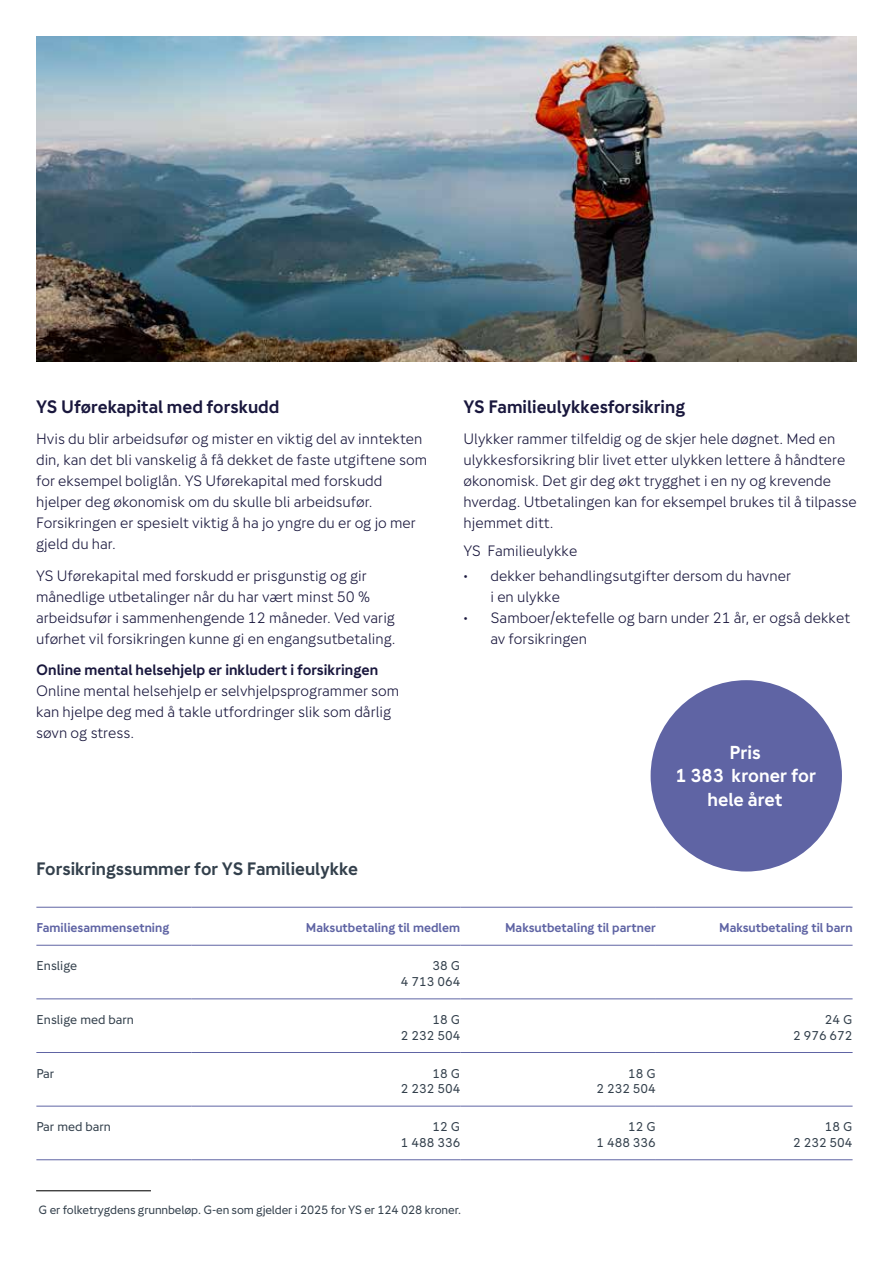
<style>
.page{position:relative;width:893px;height:1263px;background:#fff}
.page>*{position:absolute;margin:0;border:0;box-sizing:border-box;transform-origin:0 0}
.t1{font:700 18.75px/23.2px "Gjensidige Type";color:#fff;text-align:center}
.t2{font:700 18px "Gjensidige Type";color:#19173d}
.t3{font:700 18px "Gjensidige Type";color:#33404c}
.t4{font:300 15px/21px "Gjensidige Type";color:#19173d}
.t5{font:700 15px "Gjensidige Type";color:#19173d}
.t6{font:12.75px/15.8px "Gjensidige Type";color:#33404c;text-align:right}
.t7{font:700 12.75px "Gjensidige Type";color:#5f64a4}
.t8{font:12px "Gjensidige Type";letter-spacing:-.01em;color:#33404c}
</style>
<div class="page">
<div style="left:651px;top:680px;width:191px;height:191px;background:#5f64a4;border-radius:50%"></div>
<hr style="left:36px;top:1190px;width:115px;height:1px;background:#000">
<hr style="left:36px;top:907px;width:155px;height:1px;background:#5f64a4">
<hr style="left:191px;top:907px;width:269px;height:1px;background:#5f64a4">
<hr style="left:460px;top:907px;width:196px;height:1px;background:#5f64a4">
<hr style="left:656px;top:907px;width:197px;height:1px;background:#5f64a4">
<hr style="left:36px;top:945px;width:155px;height:1px;background:#5f64a4">
<hr style="left:191px;top:945px;width:269px;height:1px;background:#5f64a4">
<hr style="left:460px;top:945px;width:196px;height:1px;background:#5f64a4">
<hr style="left:656px;top:945px;width:197px;height:1px;background:#5f64a4">
<hr style="left:36px;top:998px;width:155px;height:1px;background:#5f64a4">
<hr style="left:191px;top:998px;width:269px;height:1px;background:#5f64a4">
<hr style="left:460px;top:998px;width:196px;height:1px;background:#5f64a4">
<hr style="left:656px;top:998px;width:197px;height:1px;background:#5f64a4">
<hr style="left:36px;top:1052px;width:155px;height:1px;background:#5f64a4">
<hr style="left:191px;top:1052px;width:269px;height:1px;background:#5f64a4">
<hr style="left:460px;top:1052px;width:196px;height:1px;background:#5f64a4">
<hr style="left:656px;top:1052px;width:197px;height:1px;background:#5f64a4">
<hr style="left:36px;top:1106px;width:155px;height:1px;background:#5f64a4">
<hr style="left:191px;top:1106px;width:269px;height:1px;background:#5f64a4">
<hr style="left:460px;top:1106px;width:196px;height:1px;background:#5f64a4">
<hr style="left:656px;top:1106px;width:197px;height:1px;background:#5f64a4">
<hr style="left:36px;top:1159px;width:155px;height:1px;background:#5f64a4">
<hr style="left:191px;top:1159px;width:269px;height:1px;background:#5f64a4">
<hr style="left:460px;top:1159px;width:196px;height:1px;background:#5f64a4">
<hr style="left:656px;top:1159px;width:197px;height:1px;background:#5f64a4">
<img style="left:36px;top:36px;width:821px;height:325px">
<p class="t2" style="left:36px;top:395px;width:245px">YS Uførekapital med forskudd</p>
<p class="t4" style="left:36px;top:428px;width:393px">Hvis du blir arbeidsufør og mister en viktig del av inntekten din, kan det bli vanskelig å få dekket de faste utgiftene som for eksempel boliglån. YS Uførekapital med forskudd hjelper deg økonomisk om du skulle bli arbeidsufør.<br>Forsikringen er spesielt viktig å ha jo yngre du er og jo mer gjeld du har.</p>
<p class="t4" style="left:36px;top:565px;width:361px">YS Uførekapital med forskudd er prisgunstig og gir månedlige utbetalinger når du har vært minst 50 % arbeidsufør i sammenhengende 12 måneder. Ved varig uførhet vil forsikringen kunne gi en engangsutbetaling.</p>
<p class="t5" style="left:36px;top:661px;width:344px">Online mental helsehjelp er inkludert i forsikringen</p>
<p class="t4" style="left:36px;top:680px;width:365px">Online mental helsehjelp er selvhjelpsprogrammer som kan hjelpe deg med å takle utfordringer slik som dårlig søvn og stress.</p>
<p class="t3" style="left:36px;top:857px;width:324px">Forsikringssummer for YS Familieulykke</p>
<p class="t2" style="left:463px;top:395px;width:223px">YS Familieulykkesforsikring</p>
<p class="t4" style="left:463px;top:428px;width:395px">Ulykker rammer tilfeldig og de skjer hele døgnet. Med en ulykkesforsikring blir livet etter ulykken lettere å håndtere økonomisk. Det gir deg økt trygghet i en ny og krevende hverdag. Utbetalingen kan for eksempel brukes til å tilpasse hjemmet ditt.</p>
<p class="t4" style="left:463px;top:540px;width:115px">YS Familieulykke</p>
<p class="t4" style="left:490px;top:565px;width:302px;text-indent:-27px">• dekker behandlingsutgifter dersom du havner i en ulykke</p>
<p class="t4" style="left:490px;top:607px;width:361px;text-indent:-27px">• Samboer/ektefelle og barn under 21 år, er også dekket av forsikringen</p>
<p class="t1" style="left:675px;top:741px;width:143px">Pris<br>1 383 kroner for hele året</p>
<p class="t7" style="left:36px;top:920px;width:134px">Familiesammensetning</p>
<p class="t7" style="left:306px;top:920px;width:156px">Maksutbetaling til medlem</p>
<p class="t7" style="left:505px;top:920px;width:152px">Maksutbetaling til partner</p>
<p class="t7" style="left:719px;top:920px;width:135px">Maksutbetaling til barn</p>
<p class="t6" style="left:36px;top:958px;width:42px">Enslige</p>
<p class="t6" style="left:401px;top:958px;width:61px">38 G<br>4 713 064</p>
<p class="t6" style="left:36px;top:1011px;width:99px">Enslige med barn</p>
<p class="t6" style="left:401px;top:1011px;width:61px">18 G<br>2 232 504</p>
<p class="t6" style="left:793px;top:1011px;width:61px">24 G<br>2 976 672</p>
<p class="t6" style="left:36px;top:1065px;width:19px">Par</p>
<p class="t6" style="left:401px;top:1065px;width:61px">18 G<br>2 232 504</p>
<p class="t6" style="left:596px;top:1065px;width:61px">18 G<br>2 232 504</p>
<p class="t6" style="left:36px;top:1119px;width:76px">Par med barn</p>
<p class="t6" style="left:401px;top:1119px;width:61px">12 G<br>1 488 336</p>
<p class="t6" style="left:596px;top:1119px;width:61px">12 G<br>1 488 336</p>
<p class="t6" style="left:793px;top:1119px;width:61px">18 G<br>2 232 504</p>
<p class="t8" style="left:39px;top:1203px;width:424px">G er folketrygdens grunnbeløp. G-en som gjelder i 2025 for YS er 124 028 kroner.</p>
</div>
